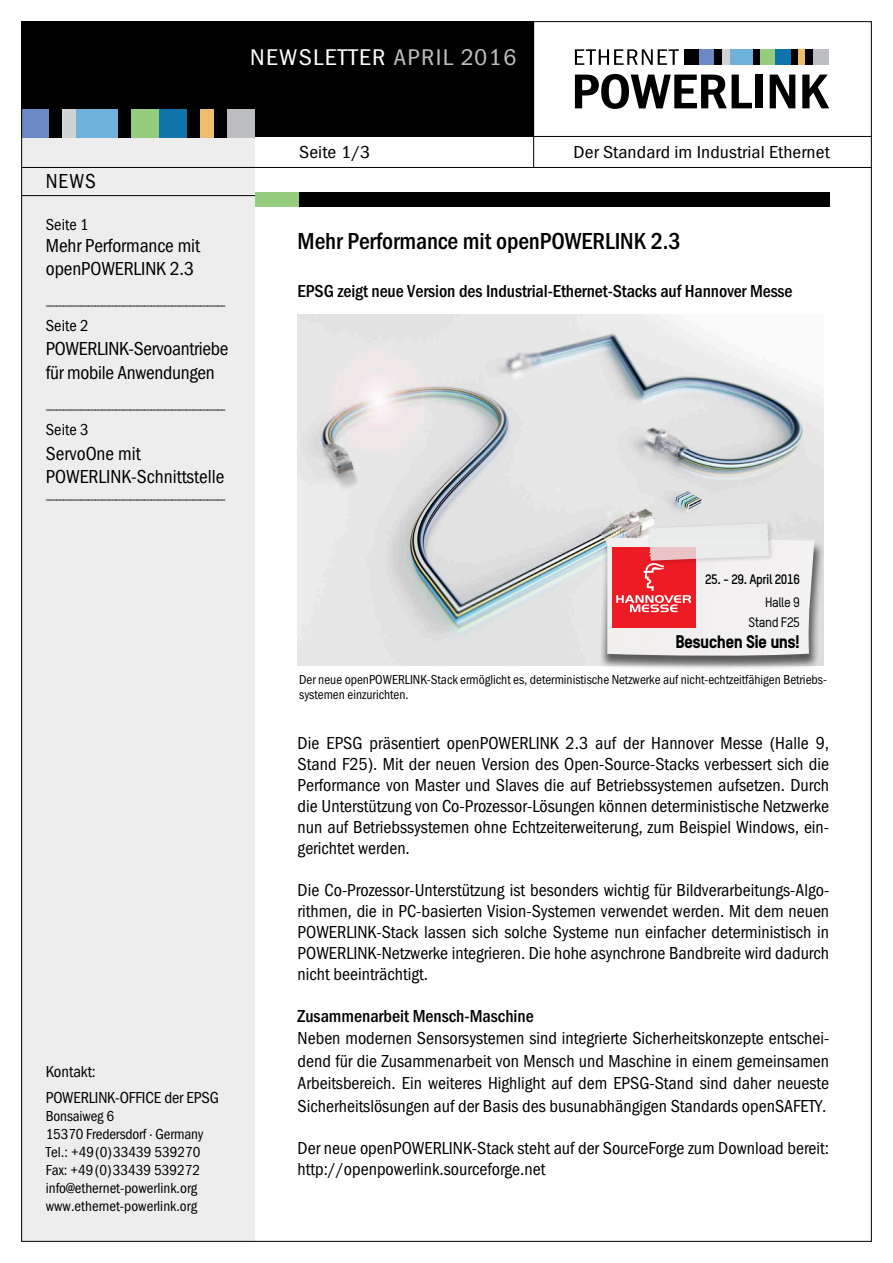
<style>
.page{position:relative;width:893px;height:1263px;background:#fff}
.page>*{position:absolute;margin:0;border:0;box-sizing:border-box;transform-origin:0 0}
.t1{font:700 24px "Franklin Gothic Cond";letter-spacing:-.005em;color:#000}
.t2{font:23.55px "Franklin Gothic Cond";letter-spacing:.05em;color:#fff;scale:1.1 1}
.t3{font:21px "Franklin Gothic Cond";color:#000}
.t4{font:19.5px/22.5px "Franklin Gothic Cond";letter-spacing:-.005em;color:#000}
.t5{font:18px/21px "Franklin Gothic Cond";color:#000;text-align:justify}
.t6{font:700 18px "Franklin Gothic Cond";letter-spacing:-.005em;color:#000}
.t7{font:18px "Franklin Gothic Cond";color:#000;scale:1.1 1}
.t8{font:800 18px "TSTARPRO";letter-spacing:-.035em;color:#000}
.t9{font:16.5px/25.5px "Franklin Gothic Cond";letter-spacing:-.005em;color:#000}
.t10{font:15px/18px "Franklin Gothic Cond";color:#000}
.t11{font:13.5px/15px "Franklin Gothic Cond";color:#000}
.t12{font:700 13.5px "TSTARPRO";letter-spacing:-.035em;color:#000}
.t13{font:500 13.5px/20.2px "TSTARPRO";letter-spacing:-.035em;color:#000;text-align:right}
.t14{font:12px "Franklin Gothic Cond";color:#000}
.s1{color:#bbbdc0}
</style>
<div class="page">
<div style="left:21px;top:132px;width:234px;height:1110px;background:#ededee"></div>
<div style="left:21px;top:21px;width:513px;height:116px;background:#000"></div>
<hr style="left:21px;top:136px;width:851px;height:1px;background:#000">
<div style="left:21px;top:109px;width:28px;height:28px;background:#6d89c5"></div>
<div style="left:63px;top:109px;width:16px;height:28px;background:#d1d2d4"></div>
<div style="left:76px;top:109px;width:42px;height:28px;background:#6db2da"></div>
<div style="left:131px;top:109px;width:28px;height:28px;background:#96cc7e"></div>
<div style="left:228px;top:109px;width:27px;height:28px;background:#bbbdc0"></div>
<div style="left:159px;top:109px;width:27px;height:28px;background:#0f74aa"></div>
<div style="left:200px;top:109px;width:14px;height:28px;background:#edbd6d"></div>
<hr style="left:533px;top:21px;width:1px;height:147px;background:#000">
<hr style="left:21px;top:167px;width:851px;height:1px;background:#000">
<hr style="left:21px;top:195px;width:234px;height:1px;background:#000">
<svg style="left:575px;top:74px;width:177px;height:35px"></svg>
<div style="left:755px;top:75px;width:8px;height:33px;background:#000"></div>
<svg style="left:770px;top:75px;width:25px;height:33px"></svg>
<svg style="left:802px;top:75px;width:27px;height:33px"></svg>
<div style="left:684px;top:49px;width:15px;height:16px;background:#000"></div>
<div style="left:699px;top:49px;width:16px;height:16px;background:#6d89c5"></div>
<div style="left:722px;top:49px;width:8px;height:16px;background:#d1d2d4"></div>
<div style="left:760px;top:49px;width:15px;height:16px;background:#96cc7e"></div>
<div style="left:798px;top:49px;width:8px;height:16px;background:#edbd6d"></div>
<div style="left:813px;top:49px;width:15px;height:16px;background:#bbbdc0"></div>
<svg style="left:575px;top:49px;width:104px;height:16px"></svg>
<div style="left:715px;top:49px;width:7px;height:16px;background:#000"></div>
<div style="left:753px;top:49px;width:7px;height:16px;background:#000"></div>
<div style="left:730px;top:49px;width:23px;height:16px;background:#6db2da"></div>
<div style="left:791px;top:49px;width:7px;height:16px;background:#000"></div>
<div style="left:775px;top:49px;width:15px;height:16px;background:#0f74aa"></div>
<div style="left:806px;top:49px;width:7px;height:16px;background:#000"></div>
<div style="left:255px;top:192px;width:44px;height:15px;background:#96cc7e"></div>
<div style="left:299px;top:192px;width:530px;height:15px;background:#000"></div>
<img style="left:298px;top:315px;width:525px;height:350px">
<div style="left:599px;top:539px;width:225px;height:131px;background:#000;opacity:.6"></div>
<div style="left:645px;top:520px;width:130px;height:46px;background:#000;opacity:.2"></div>
<svg style="left:602px;top:523px;width:212px;height:134px"></svg>
<h2 class="t2" style="left:250px;top:44px;width:243px">NEWSLETTER <span class="s1">APRIL 2016</span></h2>
<p class="t3" style="left:46px;top:169px;width:52px">NEWS</p>
<p class="t9" style="left:46px;top:212px;width:44px">Seite 1</p>
<p class="t4" style="left:46px;top:235px;width:156px">Mehr Performance mit openPOWERLINK 2.3</p>
<p class="t14" style="left:46px;top:298px;width:181px">–––––––––––––––––––––––––––––––––––––––––––––––––––</p>
<p class="t9" style="left:46px;top:313px;width:44px">Seite 2</p>
<p class="t4" style="left:46px;top:337px;width:184px;line-height:24px">POWERLINK-Servoantriebe für mobile Anwendungen</p>
<p class="t14" style="left:46px;top:402px;width:181px">–––––––––––––––––––––––––––––––––––––––––––––––––––</p>
<p class="t9" style="left:46px;top:417px;width:44px">Seite 3</p>
<p class="t4" style="left:46px;top:442px;width:180px;line-height:23.1px">ServoOne mit<br>POWERLINK-Schnittstelle</p>
<p class="t14" style="left:46px;top:492px;width:181px">–––––––––––––––––––––––––––––––––––––––––––––––––––</p>
<p class="t9" style="left:46px;top:1059px;width:175px">Kontakt:<br>POWERLINK-OFFICE der EPSG</p>
<p class="t10" style="left:46px;top:1107px;width:159px">Bonsaiweg 6<br>15370 Fredersdorf · Germany<br>Tel.: +49(0)33439 539270<br>Fax: +49(0)33439 539272 info@ethernet-powerlink.org www.ethernet-powerlink.org</p>
<p class="t7" style="left:299px;top:142px;width:66px">Seite 1/3</p>
<p class="t7" style="left:574px;top:142px;width:234px">Der Standard im Industrial Ethernet</p>
<h1 class="t1" style="left:298px;top:227px;width:384px">Mehr Performance mit openPOWERLINK 2.3</h1>
<p class="t6" style="left:298px;top:281px;width:496px">EPSG zeigt neue Version des Industrial-Ethernet-Stacks auf Hannover Messe</p>
<p class="t12" style="left:705px;top:570px;width:96px">25. - 29. April 2016</p>
<p class="t13" style="left:748px;top:592px;width:53px">Halle 9<br>Stand F25</p>
<p class="t8" style="left:675px;top:629px;width:126px">Besuchen Sie uns!</p>
<p class="t11" style="left:299px;top:672px;width:529px">Der neue openPOWERLINK-Stack ermöglicht es, deterministische Netzwerke auf nicht-echtzeitfähigen Betriebs&shy;systemen einzurichten.</p>
<p class="t5" style="left:298px;top:732px;width:533px">Die EPSG präsentiert openPOWERLINK 2.3 auf der Hannover Messe (Halle 9, Stand F25). Mit der neuen Version des Open-Source-Stacks verbessert sich die Performance von Master und Slaves die auf Betriebssystemen aufsetzen. Durch die Unterstützung von Co-Prozessor-Lösungen können deterministische Netzwerke nun auf Betriebssystemen ohne Echtzeiterweiterung, zum Beispiel Windows, ein&shy;gerichtet werden.</p>
<p class="t5" style="left:298px;top:879px;width:533px">Die Co-Prozessor-Unterstützung ist besonders wichtig für Bildverarbeitungs-Algo&shy;rithmen, die in PC-basierten Vision-Systemen verwendet werden. Mit dem neuen POWERLINK-Stack lassen sich solche Systeme nun einfacher deterministisch in POWERLINK-Netzwerke integrieren. Die hohe asynchrone Bandbreite wird dadurch nicht beeinträchtigt.</p>
<p class="t6" style="left:298px;top:1005px;width:238px">Zusammenarbeit Mensch-Maschine</p>
<p class="t5" style="left:298px;top:1027px;width:533px;line-height:22.5px">Neben modernen Sensorsystemen sind integrierte Sicherheitskonzepte entschei&shy;dend für die Zusammenarbeit von Mensch und Maschine in einem gemeinsamen Arbeitsbereich. Ein weiteres Highlight auf dem EPSG-Stand sind daher neueste Sicherheitslösungen auf der Basis des busunabhängigen Standards openSAFETY.</p>
<p class="t5" style="left:298px;top:1137px;width:533px">Der neue openPOWERLINK-Stack steht auf der SourceForge zum Download bereit: http://openpowerlink.sourceforge.net</p>
</div>
